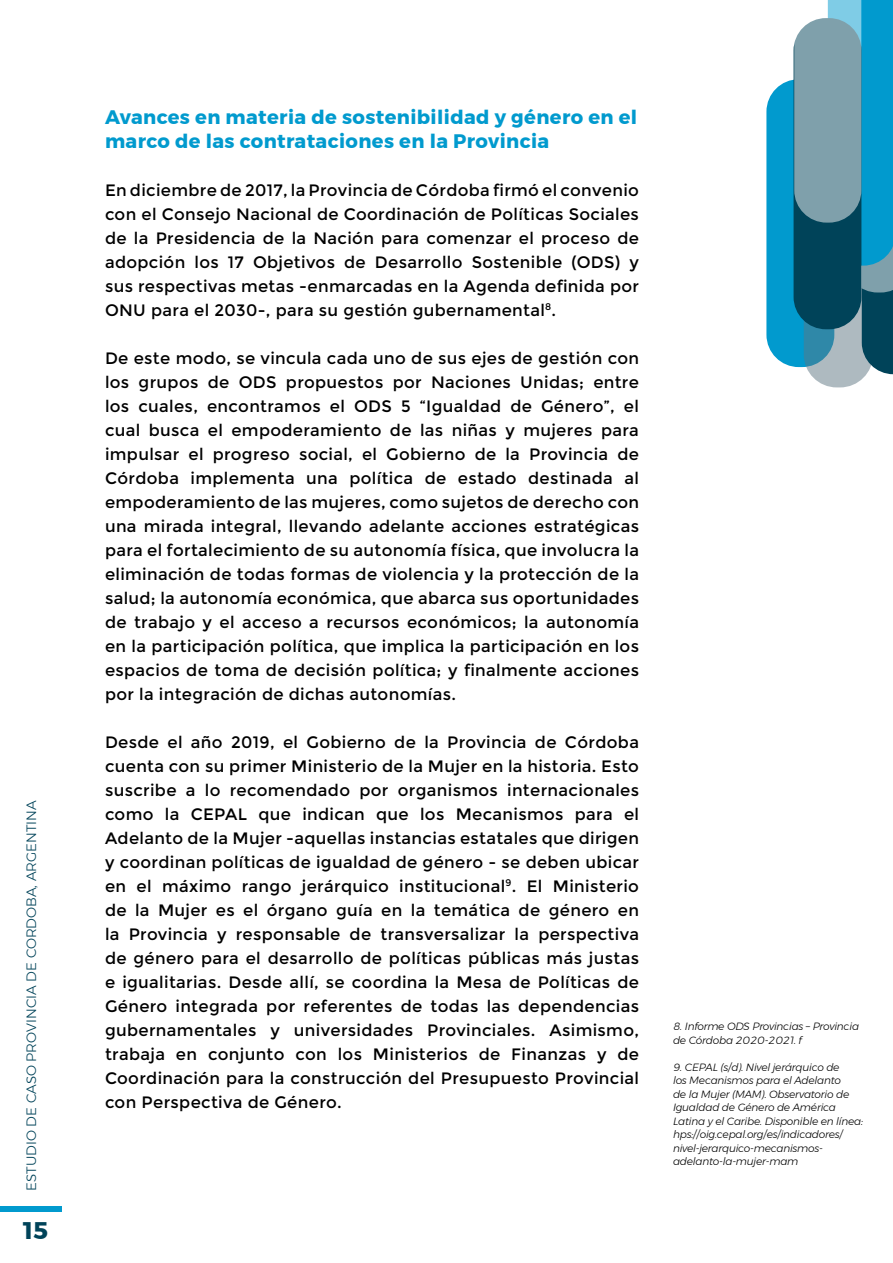
<style>
.page{position:relative;width:893px;height:1263px;background:#fff}
.page>*{position:absolute;margin:0;border:0;box-sizing:border-box;transform-origin:0 0}
.t1{font:700 24px "Montserrat";color:#004359}
.t2{font:700 19.5px/24px "Montserrat";letter-spacing:.02em;color:#019ace}
.t3{font:16.5px/24px "Montserrat";letter-spacing:.02em;color:#000;text-align:justify}
.t4{font:300 13.5px "Montserrat";color:#004359}
.t5{font:italic 300 10.5px/13.5px "Montserrat";letter-spacing:-.02em;color:#000}
</style>
<div class="page">
<div style="left:0;top:1206px;width:62px;height:6px;background:#019ace"></div>
<div style="left:766px;top:79px;width:68px;height:288px;background:#019ace;border-radius:32px"></div>
<div style="left:804px;top:209px;width:69px;height:178px;background:#aebac0;border-radius:33px"></div>
<svg style="left:794px;top:0;width:99px;height:374px"></svg>
<p class="t4" style="left:21px;top:1191px;width:392px;rotate:-90deg">ESTUDIO DE CASO PROVINCIA DE CORDOBA, ARGENTINA</p>
<h1 class="t1" style="left:24px;top:1212px;width:26px">15</h1>
<p class="t2" style="left:105px;top:105px;width:534px">Avances en materia de sostenibilidad y género en el marco de las contrataciones en la Provincia</p>
<p class="t3" style="left:105px;top:178px;width:536px">En diciembre de 2017, la Provincia de Córdoba firmó el convenio con el Consejo Nacional de Coordinación de Políticas Sociales de la Presidencia de la Nación para comenzar el proceso de adopción los 17 Objetivos de Desarrollo Sostenible (ODS) y sus respectivas metas -enmarcadas en la Agenda definida por ONU para el 2030-, para su gestión gubernamental<sup>8</sup>.</p>
<p class="t3" style="left:105px;top:346px;width:536px">De este modo, se vincula cada uno de sus ejes de gestión con los grupos de ODS propuestos por Naciones Unidas; entre los cuales, encontramos el ODS 5 “Igualdad de Género”, el cual busca el empoderamiento de las niñas y mujeres para impulsar el progreso social, el Gobierno de la Provincia de Córdoba implementa una política de estado destinada al empoderamiento de las mujeres, como sujetos de derecho con una mirada integral, llevando adelante acciones estratégicas para el fortalecimiento de su autonomía física, que involucra la eliminación de todas formas de violencia y la protección de la salud; la autonomía económica, que abarca sus oportunidades de trabajo y el acceso a recursos económicos; la autonomía en la participación política, que implica la participación en los espacios de toma de decisión política; y finalmente acciones por la integración de dichas autonomías.</p>
<p class="t3" style="left:105px;top:730px;width:536px">Desde el año 2019, el Gobierno de la Provincia de Córdoba cuenta con su primer Ministerio de la Mujer en la historia. Esto suscribe a lo recomendado por organismos internacionales como la CEPAL que indican que los Mecanismos para el Adelanto de la Mujer -aquellas instancias estatales que dirigen y coordinan políticas de igualdad de género - se deben ubicar en el máximo rango jerárquico institucional<sup>9</sup>. El Ministerio de la Mujer es el órgano guía en la temática de género en la Provincia y responsable de transversalizar la perspectiva de género para el desarrollo de políticas públicas más justas e igualitarias. Desde allí, se coordina la Mesa de Políticas de Género integrada por referentes de todas las dependencias gubernamentales y universidades Provinciales. Asimismo, trabaja en conjunto con los Ministerios de Finanzas y de Coordinación para la construcción del Presupuesto Provincial con Perspectiva de Género.</p>
<p class="t5" style="left:673px;top:1019px;width:188px">8. Informe ODS Provincias – Provincia de Córdoba 2020-2021. f</p>
<p class="t5" style="left:673px;top:1060px;width:192px">9. CEPAL (s/d). Nivel jerárquico de<br>los Mecanismos para el Adelanto<br>de la Mujer (MAM). Observatorio de Igualdad de Género de América Latina y el Caribe. Disponible en línea: hps://oig.cepal.org/es/indicadores/ nivel-jerarquico-mecanismos&shy;adelanto-la-mujer-mam</p>
</div>
